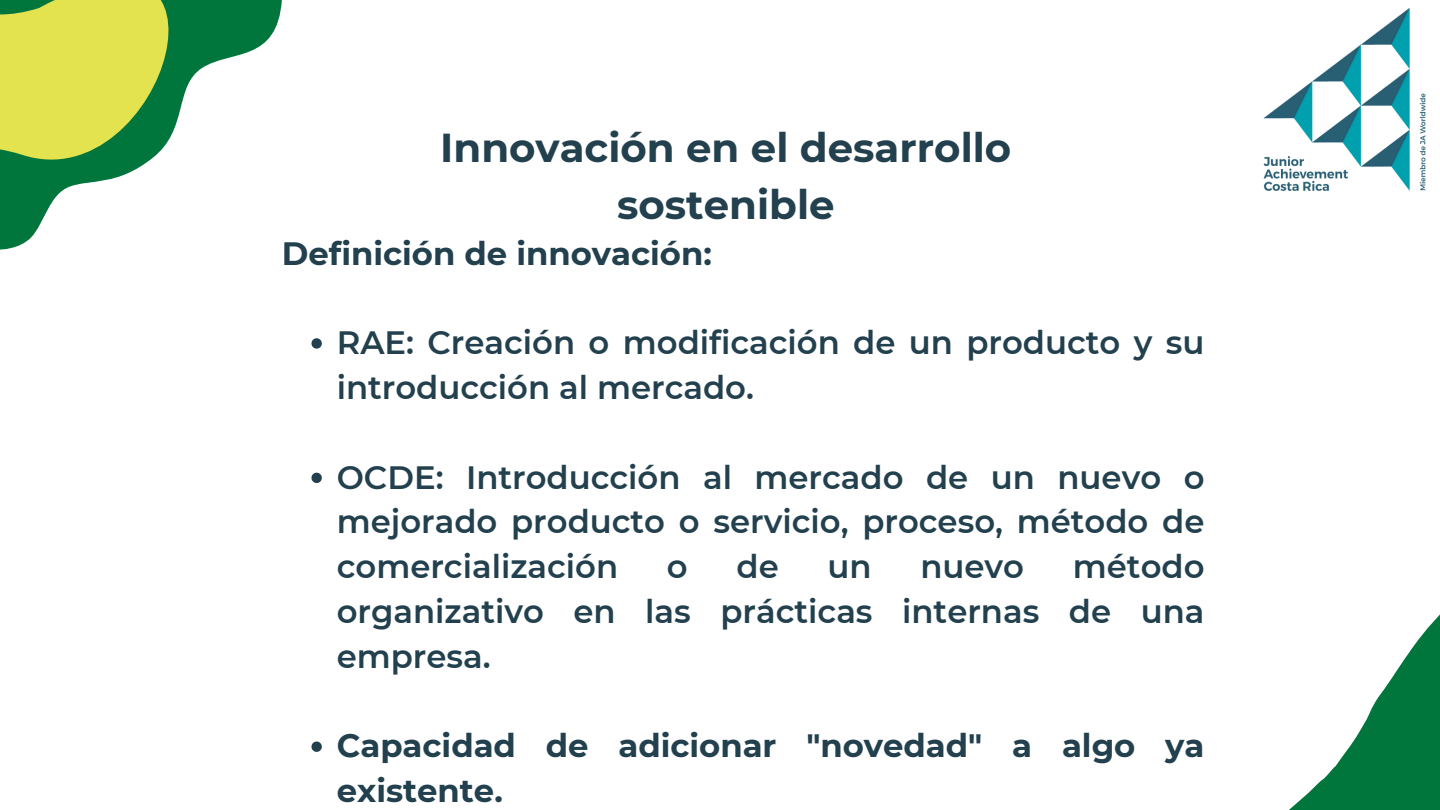
<style>
.page{position:relative;width:1440px;height:810px;background:#fff}
.page>*{position:absolute;margin:0;border:0;box-sizing:border-box;transform-origin:0 0}
.t1{font:700 40.3px/56.4px "Montserrat";color:#22404d;text-align:center}
.t2{font:600 32.3px/44.8px "Montserrat";color:#22404d;text-align:justify}
.t3{font:700 32.3px/44.8px "Montserrat";color:#22404d}
</style>
<div class="page">
<svg style="left:257px;top:0;width:25px;height:48px"></svg>
<svg style="left:1289px;top:614px;width:151px;height:196px"></svg>
<svg style="left:0;top:0;width:257px;height:250px"></svg>
<svg style="left:311px;top:338px;width:11px;height:11px"></svg>
<svg style="left:311px;top:473px;width:11px;height:10px"></svg>
<svg style="left:311px;top:742px;width:11px;height:10px"></svg>
<img style="left:1263px;top:8px;width:163px;height:183px">
<p class="t1" style="left:440px;top:120px;width:573px">Innovación en el desarrollo sostenible</p>
<p class="t3" style="left:282px;top:231px;width:432px">Definición de innovación:</p>
<p class="t2" style="left:337px;top:320px;width:869px">RAE: Creación o modificación de un producto y su introducción al mercado.</p>
<h1 class="t2" style="left:337px;top:455px;width:869px">OCDE: Introducción al mercado de un nuevo o mejorado producto o servicio, proceso, método de comercialización</h1>
<h1 class="t2" style="left:337px;top:544px;width:869px;text-indent:736px">método organizativo en las prácticas internas de una empresa.</h1>
<h1 class="t2" style="left:667px;top:544px;width:22px">o</h1>
<h1 class="t2" style="left:737px;top:544px;width:44px">de</h1>
<h1 class="t2" style="left:828px;top:544px;width:46px">un</h1>
<h1 class="t2" style="left:920px;top:544px;width:105px">nuevo</h1>
<h2 class="t3" style="left:337px;top:723px;width:869px">Capacidad de adicionar "novedad" a algo ya existente.</h2>
</div>
